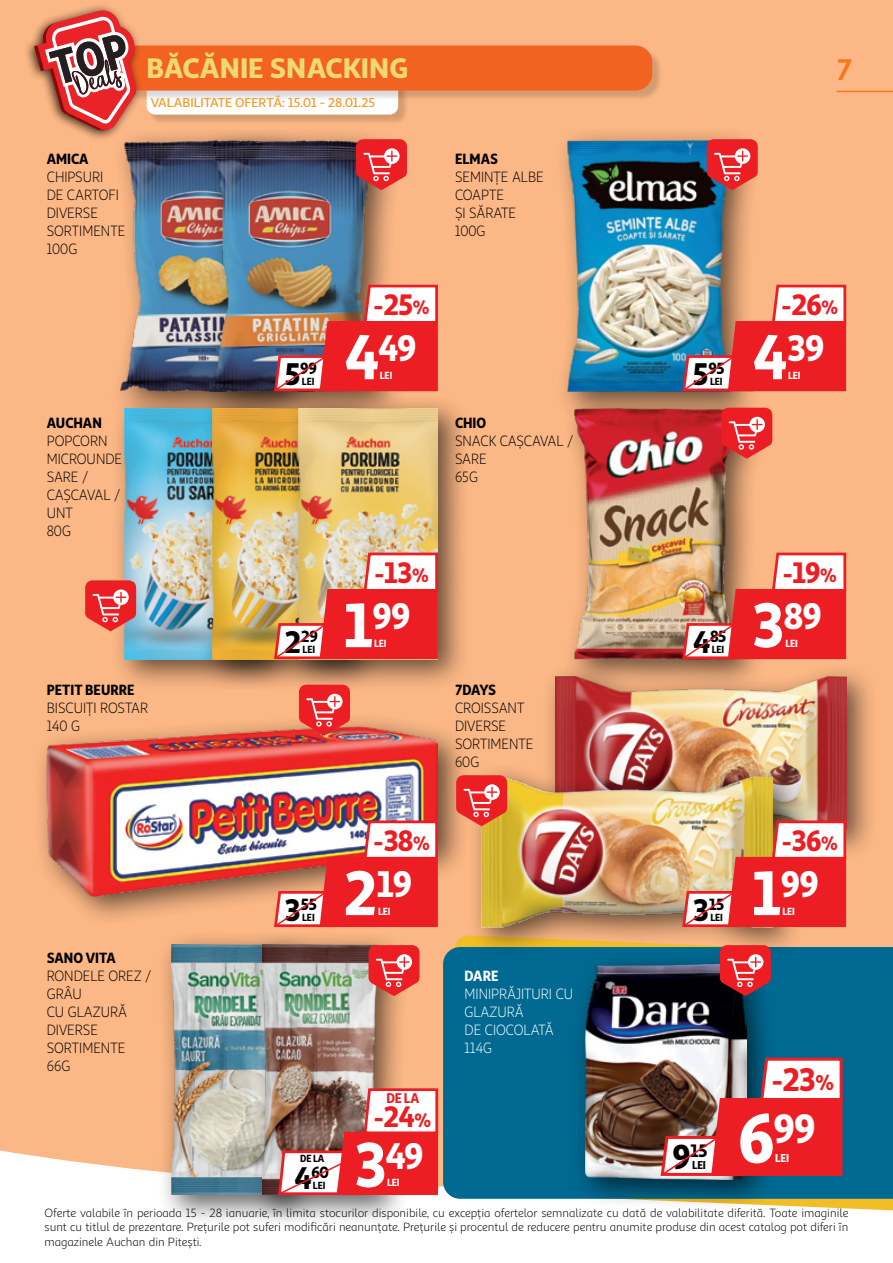
<style>
.page{position:relative;width:893px;height:1263px;background:#fff}
.page>*{position:absolute;margin:0;border:0;box-sizing:border-box;transform-origin:0 0}
.t1{font:900 41.55px "Sana Sans Alt";color:#fff;scale:.9 1}
.t2{font:900 37.5px "Sana Sans Alt";letter-spacing:-.04em;color:#fff;scale:.9 1}
.t3{font:900 35.1px "Sana Sans Alt";color:#000;scale:.9 1}
.t4{font:900 33.3px "Sana Sans Alt";color:#ed1d24;scale:.9 1}
.t5{font:900 31.65px "Sana Sans Alt";color:#000;scale:.9 1}
.t6{font:900 30px "Sana Sans Alt";letter-spacing:-.04em;color:#ed1d24;scale:.9 1}
.t7{font:700 30px "Sana Sans Alt";color:#f47920}
.t8{font:900 28.5px "Sana Sans Alt";color:#f1d872}
.t9{font:900 18.3px "Sana Sans Alt";color:#000;scale:.9 1}
.t10{font:900 16.5px "Sana Sans Alt";letter-spacing:-.045em;color:#000;scale:.9 1}
.t11{font:15px/18px "Sana Sans Alt";color:#000;scale:.9 1}
.t12{font:900 15px "Sana Sans Alt";color:#000;scale:.9 1}
.t13{font:15px/18px "Sana Sans Alt";color:#fff;scale:.9 1}
.t14{font:900 15px "Sana Sans Alt";color:#fff;scale:.9 1}
.t15{font:900 14.25px "Sana Sans Alt";color:#ed1d24;scale:.9 1}
.t16{font:500 12.9px "Sana Sans Alt";letter-spacing:-.01em;color:#f8971d}
.t17{font:12px/14.4px "Sana Sans Alt";letter-spacing:-.005em;color:#000;text-align:justify}
.t18{font:900 11.7px "Sana Sans Alt";color:#fff;scale:.9 1}
.t19{font:900 11.7px "Sana Sans Alt";color:#000;scale:.9 1}
.t20{font:900 10.5px "Sana Sans Alt";letter-spacing:-.02em;color:#000;scale:.9 1}
.t21{font:900 10.5px "Sana Sans Alt";letter-spacing:-.02em;color:#fff;scale:.9 1}
.s1{font-size:26.25px}
.s2{font-size:19.5px}
.s3{font-size:63.45px}
.s4{font-size:31.65px}
.s5{font-size:63.6px}
.s6{font-size:29.1px}
.s7{font-size:21.6px}
.s8{font-size:70.5px}
</style>
<div class="page">
<div style="left:0;top:0;width:893px;height:1186px;background:#fbb785"></div>
<svg style="left:447px;top:935px;width:446px;height:276px"></svg>
<div style="left:443px;top:947px;width:450px;height:252px;background:#006991"></div>
<hr style="left:837px;top:91px;width:56px;height:1px;background:#f47920">
<div style="left:148px;top:83px;width:260px;height:42px;background:#000;opacity:.15"></div>
<div style="left:147px;top:81px;width:251px;height:34px;background:#fff;border-radius:9px"></div>
<div style="left:123px;top:48px;width:540px;height:53px;background:#000;opacity:.15"></div>
<div style="left:121px;top:45px;width:531px;height:46px;background:#f26322;border-radius:17px"></div>
<div style="left:23px;top:3px;width:120px;height:139px;background:#000;opacity:.75"></div>
<svg style="left:34px;top:10px;width:102px;height:121px;background:#cb7166"></svg>
<div style="left:109px;top:126px;width:212px;height:297px;background:#000;opacity:.6"></div>
<img style="left:121px;top:140px;width:76px;height:251px">
<div style="left:197px;top:126px;width:212px;height:297px;background:#000;opacity:.6"></div>
<img style="left:209px;top:140px;width:170px;height:251px">
<div style="left:111px;top:394px;width:185px;height:297px;background:#000;opacity:.6"></div>
<img style="left:124px;top:408px;width:75px;height:251px">
<div style="left:199px;top:394px;width:185px;height:297px;background:#000;opacity:.6"></div>
<img style="left:213px;top:408px;width:73px;height:251px">
<div style="left:286px;top:394px;width:184px;height:297px;background:#000;opacity:.6"></div>
<img style="left:299px;top:408px;width:139px;height:143px">
<div style="left:34px;top:713px;width:436px;height:213px;background:#000;opacity:.6"></div>
<img style="left:47px;top:727px;width:391px;height:169px">
<div style="left:541px;top:662px;width:338px;height:199px;background:#000;opacity:.6"></div>
<img style="left:555px;top:676px;width:291px;height:143px">
<div style="left:467px;top:763px;width:338px;height:194px;background:#000;opacity:.6"></div>
<img style="left:482px;top:776px;width:290px;height:151px">
<div style="left:571px;top:950px;width:207px;height:261px;background:#000;opacity:.6"></div>
<img style="left:585px;top:964px;width:161px;height:216px">
<div style="left:554px;top:126px;width:207px;height:297px;background:#000;opacity:.6"></div>
<img style="left:568px;top:140px;width:161px;height:251px">
<div style="left:562px;top:394px;width:206px;height:297px;background:#000;opacity:.6"></div>
<img style="left:575px;top:408px;width:161px;height:251px">
<div style="left:157px;top:930px;width:162px;height:297px;background:#000;opacity:.6"></div>
<img style="left:171px;top:944px;width:77px;height:251px">
<div style="left:248px;top:930px;width:162px;height:297px;background:#000;opacity:.6"></div>
<img style="left:262px;top:944px;width:116px;height:251px">
<svg style="left:272px;top:283px;width:167px;height:110px"></svg>
<svg style="left:681px;top:283px;width:166px;height:110px"></svg>
<img style="left:681px;top:551px;width:166px;height:109px">
<svg style="left:272px;top:819px;width:167px;height:109px"></svg>
<svg style="left:681px;top:819px;width:166px;height:109px"></svg>
<svg style="left:659px;top:1056px;width:185px;height:121px"></svg>
<svg style="left:272px;top:551px;width:167px;height:109px"></svg>
<svg style="left:356px;top:139px;width:51px;height:51px;background:#e54b4d"></svg>
<svg style="left:85px;top:580px;width:51px;height:51px;background:#ea5254"></svg>
<svg style="left:299px;top:685px;width:51px;height:51px;background:#ec4547"></svg>
<svg style="left:368px;top:945px;width:52px;height:51px;background:#eb5251"></svg>
<svg style="left:719px;top:945px;width:52px;height:51px;background:#c83f47"></svg>
<svg style="left:456px;top:775px;width:51px;height:51px;background:#ed5149"></svg>
<svg style="left:706px;top:139px;width:52px;height:51px;background:#dc4a4d"></svg>
<svg style="left:721px;top:408px;width:52px;height:51px;background:#ea4b4a"></svg>
<svg style="left:277px;top:1087px;width:162px;height:109px"></svg>
<p class="t12" style="left:47px;top:147px;width:48px">AMICA</p>
<p class="t11" style="left:47px;top:168px;width:89px">CHIPSURI<br>DE CARTOFI<br>DIVERSE<br>SORTIMENTE<br>100G</p>
<p class="t12" style="left:47px;top:410px;width:63px">AUCHAN</p>
<p class="t11" style="left:47px;top:432px;width:85px">POPCORN<br>MICROUNDE<br>SARE /<br>CAȘCAVAL /<br>UNT<br>80G</p>
<h3 class="t8" style="left:147px;top:46px;width:263px">BĂCĂNIE SNACKING</h3>
<h3 class="t7" style="left:837px;top:51px;width:18px">7</h3>
<p class="t16" style="left:151px;top:93px;width:226px">VALABILITATE OFERTĂ: 15.01 - 28.01.25</p>
<p class="t12" style="left:455px;top:147px;width:49px">ELMAS</p>
<p class="t11" style="left:455px;top:168px;width:100px">SEMINȚE ALBE<br>COAPTE<br>ȘI SĂRATE<br>100G</p>
<h3 class="t6" style="left:374px;top:281px;width:64px"><span class="s1">-</span>25<span class="s2">%</span></h3>
<h2 class="t2" style="left:345px;top:318px;width:82px"><span class="s3">4</span>49</h2>
<h3 class="t10" style="left:284px;top:355px;width:38px"><span class="s4">5</span>99</h3>
<p class="t21" style="left:380px;top:367px;width:15px">LEI</p>
<p class="t20" style="left:302px;top:373px;width:15px">LEI</p>
<h3 class="t6" style="left:782px;top:281px;width:64px"><span class="s1">-</span>26<span class="s2">%</span></h3>
<h2 class="t2" style="left:753px;top:318px;width:81px"><span class="s3">4</span>39</h2>
<h3 class="t10" style="left:692px;top:355px;width:38px"><span class="s4">5</span>95</h3>
<p class="t21" style="left:788px;top:367px;width:15px">LEI</p>
<p class="t20" style="left:710px;top:373px;width:15px">LEI</p>
<p class="t12" style="left:455px;top:410px;width:36px">CHIO</p>
<p class="t11" style="left:455px;top:432px;width:133px">SNACK CAȘCAVAL /<br>SARE<br>65G</p>
<h3 class="t6" style="left:374px;top:549px;width:62px"><span class="s1">-</span>13<span class="s2">%</span></h3>
<h2 class="t2" style="left:343px;top:586px;width:76px"><span class="s3">1</span>99</h2>
<h3 class="t10" style="left:284px;top:623px;width:39px"><span class="s4">2</span>29</h3>
<p class="t21" style="left:374px;top:635px;width:15px">LEI</p>
<p class="t20" style="left:303px;top:641px;width:15px">LEI</p>
<h3 class="t6" style="left:783px;top:549px;width:62px"><span class="s1">-</span>19<span class="s2">%</span></h3>
<h2 class="t2" style="left:751px;top:586px;width:80px"><span class="s3">3</span>89</h2>
<h3 class="t10" style="left:693px;top:623px;width:39px"><span class="s4">4</span>85</h3>
<p class="t21" style="left:785px;top:635px;width:15px">LEI</p>
<p class="t20" style="left:712px;top:641px;width:15px">LEI</p>
<p class="t12" style="left:47px;top:678px;width:99px">PETIT BEURRE</p>
<p class="t11" style="left:47px;top:699px;width:114px">BISCUIȚI ROSTAR<br>140 G</p>
<p class="t12" style="left:47px;top:946px;width:78px">SANO VITA</p>
<p class="t11" style="left:47px;top:967px;width:118px">RONDELE OREZ /<br>GRÂU<br>CU GLAZURĂ<br>DIVERSE<br>SORTIMENTE<br>66G</p>
<h3 class="t6" style="left:373px;top:817px;width:64px"><span class="s1">-</span>38<span class="s2">%</span></h3>
<h2 class="t2" style="left:343px;top:854px;width:78px"><span class="s3">2</span>19</h2>
<h3 class="t10" style="left:284px;top:891px;width:38px"><span class="s4">3</span>55</h3>
<p class="t21" style="left:378px;top:902px;width:15px">LEI</p>
<p class="t20" style="left:302px;top:908px;width:15px">LEI</p>
<p class="t20" style="left:300px;top:1150px;width:28px">DE LA</p>
<h3 class="t5" style="left:295px;top:1152px;width:21px">4</h3>
<h3 class="t10" style="left:311px;top:1159px;width:21px">60</h3>
<p class="t20" style="left:313px;top:1176px;width:15px">LEI</p>
<p class="t15" style="left:386px;top:1086px;width:38px">DE LA</p>
<h3 class="t6" style="left:374px;top:1092px;width:65px"><span class="s1">-</span>24<span class="s2">%</span></h3>
<h2 class="t2" style="left:353px;top:1126px;width:80px"><span class="s5">3</span>49</h2>
<p class="t21" style="left:387px;top:1174px;width:15px">LEI</p>
<p class="t12" style="left:455px;top:678px;width:47px">7DAYS</p>
<p class="t11" style="left:455px;top:699px;width:89px">CROISSANT<br>DIVERSE<br>SORTIMENTE<br>60G</p>
<p class="t14" style="left:465px;top:964px;width:39px">DARE</p>
<p class="t13" style="left:465px;top:985px;width:122px">MINIPRĂJITURI CU<br>GLAZURĂ<br>DE CIOCOLATĂ<br>114G</p>
<h3 class="t6" style="left:782px;top:817px;width:64px"><span class="s1">-</span>36<span class="s2">%</span></h3>
<h2 class="t2" style="left:751px;top:854px;width:76px"><span class="s3">1</span>99</h2>
<h3 class="t5" style="left:692px;top:884px;width:20px">3</h3>
<p class="t21" style="left:782px;top:902px;width:15px">LEI</p>
<h3 class="t10" style="left:709px;top:891px;width:19px">15</h3>
<p class="t20" style="left:710px;top:908px;width:15px">LEI</p>
<h3 class="t4" style="left:772px;top:1053px;width:71px"><span class="s6">-</span>23<span class="s7">%</span></h3>
<h1 class="t1" style="left:738px;top:1095px;width:88px"><span class="s8">6</span>99</h1>
<h3 class="t3" style="left:673px;top:1128px;width:22px">9</h3>
<p class="t18" style="left:775px;top:1148px;width:17px">LEI</p>
<h3 class="t9" style="left:690px;top:1136px;width:21px">15</h3>
<p class="t19" style="left:692px;top:1155px;width:17px">LEI</p>
<p class="t17" style="left:45px;top:1206px;width:805px">Oferte valabile în perioada 15 - 28 ianuarie, în limita stocurilor disponibile, cu excepția ofertelor semnalizate cu dată de valabilitate diferită. Toate imaginile sunt cu titlul de prezentare. Prețurile pot suferi modificări neanunțate. Prețurile și procentul de reducere pentru anumite produse din acest catalog pot diferi în magazinele Auchan din Pitești.</p>
</div>
